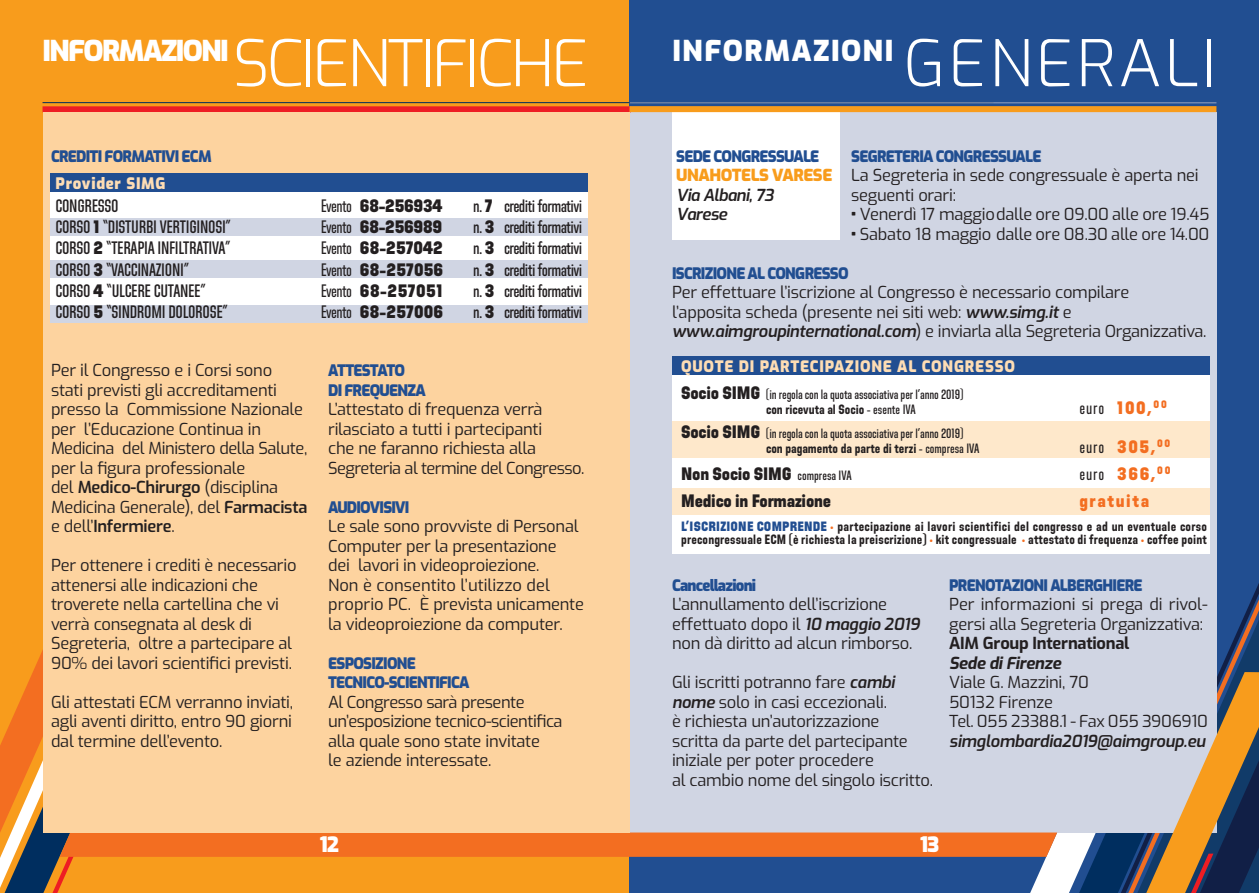
<style>
.page{position:relative;width:1259px;height:893px;background:#fff}
.page>*{position:absolute;margin:0;border:0;box-sizing:border-box;transform-origin:0 0}
.t1{font:300 64.2px "Exo";letter-spacing:-.045em;color:#fff}
.t2{font:300 64.2px "Exo";letter-spacing:.05em;color:#fff}
.t3{font:900 28.5px "Exo";letter-spacing:.05em;color:#fff}
.t4{font:900 28.5px "Exo";letter-spacing:-.06em;color:#fff}
.t5{font:900 21px "Exo";color:#fff}
.t6{font:500 18px "Directors Gothic 250";letter-spacing:-.015em;color:#231f20;scale:.95 1}
.t7{font:500 18px "Directors Gothic 250";letter-spacing:-.035em;color:#231f20;scale:.95 1}
.t8{font:18px "Directors Gothic 250 Bl";letter-spacing:-.01em;color:#231f20;scale:.95 1}
.t9{font:18px "Directors Gothic 250 Bl";letter-spacing:.01em;color:#231f20;scale:.95 1}
.t10{font:500 18px "Directors Gothic 230";letter-spacing:.05em;color:#231f20;scale:.95 1}
.t11{font:18px "Directors Gothic 250 Bl";letter-spacing:.03em;color:#231f20;scale:.95 1}
.t12{font:18px "Directors Gothic 250 Bl";letter-spacing:.1em;color:#f36e21;scale:.95 1}
.t13{font:16.5px/19.5px "Exo";letter-spacing:-.015em;color:#231f20}
.t14{font:italic 600 16.5px "Exo";letter-spacing:-.015em;color:#231f20}
.t15{font:700 16.5px "Exo";letter-spacing:-.015em;color:#231f20}
.t16{font:italic 700 16.5px "Exo";letter-spacing:-.015em;color:#231f20}
.t17{font:900 15.75px/19.5px "Exo";letter-spacing:-.05em;color:#214e91;scale:.95 1}
.t18{font:900 15.75px "Exo";letter-spacing:.05em;color:#feddb4;scale:.95 1}
.t19{font:700 13.5px/13.5px "Directors Gothic 250";letter-spacing:.015em;color:#231f20;scale:.95 1}
.t20{font:500 13.5px/15px "Directors Gothic 250";letter-spacing:-.01em;color:#231f20;scale:.95 1}
.s1{font-family:"Directors Gothic 230";font-weight:500}
.s2{font-family:"Directors Gothic 250 Bl";font-weight:400}
.s3{font-weight:600}
.s4{font-weight:900;color:#f89c1c}
.s5{font-weight:600;font-style:italic}
.s6{font-weight:900}
.s7{font-family:"Directors Gothic 250 Bl";font-weight:400;font-size:18px}
.s8{font-weight:700}
.s9{font-family:"Directors Gothic 250 Bl";font-weight:400;color:#f36e21}
.s10{font-family:"Directors Gothic 250";font-weight:500;font-size:13.5px}
.s11{font-family:"Directors Gothic 250 Bl";font-weight:400;color:#214e91}
.s12{color:#f36e21}
</style>
<div class="page">
<div style="left:629px;top:0;width:630px;height:893px;background:#214e91"></div>
<svg style="left:1216px;top:151px;width:43px;height:466px"></svg>
<div style="left:629px;top:112px;width:587px;height:720px;background:#d0d5e3"></div>
<div style="left:672px;top:112px;width:167px;height:127px;background:#fff"></div>
<div style="left:0;top:0;width:629px;height:893px;background:#f89c1c"></div>
<div style="left:43px;top:106px;width:588px;height:6px;background:#ee1d23"></div>
<div style="left:629px;top:106px;width:587px;height:6px;background:#f89c1c"></div>
<hr style="left:43px;top:102px;width:950px;height:1px;background:#002e5f">
<svg style="left:0;top:617px;width:1259px;height:276px"></svg>
<div style="left:43px;top:112px;width:586px;height:720px;background:#fdd39f"></div>
<hr style="left:629px;top:102px;width:587px;height:1px;background:#98a3bf">
<div style="left:51px;top:174px;width:537px;height:147px;background:#fff"></div>
<div style="left:51px;top:174px;width:537px;height:18px;background:#214e91"></div>
<div style="left:51px;top:218px;width:537px;height:17px;background:#d0d5e3"></div>
<div style="left:51px;top:260px;width:537px;height:17px;background:#d0d5e3"></div>
<div style="left:51px;top:305px;width:537px;height:17px;background:#d0d5e3"></div>
<div style="left:672px;top:357px;width:537px;height:197px;background:#fff"></div>
<div style="left:672px;top:357px;width:537px;height:18px;background:#214e91"></div>
<div style="left:672px;top:421px;width:537px;height:37px;background:#fee8cb"></div>
<div style="left:672px;top:488px;width:537px;height:27px;background:#fee8cb"></div>
<h2 class="t4" style="left:42px;top:28px;width:188px">INFORMAzIONI</h2>
<h1 class="t1" style="left:233px;top:16px;width:358px">SCIENTIFICHE</h1>
<p class="t17" style="left:51px;top:145px;width:171px">CREDITI FORMATIVI ECM</p>
<p class="t18" style="left:55px;top:171px;width:117px">Provider SIMG</p>
<p class="t6" style="left:55px;top:199px;width:68px">CONGRESSO</p>
<p class="t8" style="left:321px;top:199px;width:129px"><span class="s1">Evento</span> 68-256934</p>
<p class="t7" style="left:473px;top:199px;width:116px">n. <span class="s2">7</span> crediti formativi</p>
<p class="t6" style="left:55px;top:221px;width:186px">CORSO <span class="s2">1</span> “DISTURBI VERTIGINOSI”</p>
<p class="t8" style="left:321px;top:221px;width:129px"><span class="s1">Evento</span> 68-256989</p>
<p class="t7" style="left:473px;top:221px;width:116px">n. <span class="s2">3</span> crediti formativi</p>
<p class="t6" style="left:55px;top:242px;width:186px">CORSO <span class="s2">2</span> “TERAPIA INFILTRATIVA”</p>
<p class="t8" style="left:321px;top:242px;width:130px"><span class="s1">Evento</span> 68-257042</p>
<p class="t7" style="left:473px;top:242px;width:116px">n. <span class="s2">3</span> crediti formativi</p>
<p class="t6" style="left:55px;top:263px;width:142px">CORSO <span class="s2">3</span> “VACCINAZIONI”</p>
<p class="t9" style="left:321px;top:263px;width:130px"><span class="s1">Evento</span> 68-257056</p>
<p class="t7" style="left:473px;top:263px;width:116px">n. <span class="s2">3</span> crediti formativi</p>
<p class="t6" style="left:55px;top:284px;width:160px">CORSO <span class="s2">4</span> “ULCERE CUTANEE”</p>
<p class="t11" style="left:321px;top:284px;width:130px"><span class="s1">Evento</span> 68-257051</p>
<p class="t7" style="left:473px;top:284px;width:116px">n. <span class="s2">3</span> crediti formativi</p>
<p class="t6" style="left:55px;top:306px;width:183px">CORSO <span class="s2">5</span> “SINDROMI DOLOROSE”</p>
<p class="t9" style="left:321px;top:306px;width:130px"><span class="s1">Evento</span> 68-257006</p>
<p class="t7" style="left:473px;top:306px;width:116px">n. <span class="s2">3</span> crediti formativi</p>
<p class="t13" style="left:51px;top:360px;width:258px">Per il congresso e i corsi sono stati previsti gli accreditamenti presso la commissione nazionale per l’educazione continua in medicina del ministero della salute, per la figura professionale<br>del <span class="s3">Medico-Chirurgo</span> (disciplina medicina generale), del <span class="s3">Farmacista </span>e dell’<span class="s3">Infermiere</span>.</p>
<p class="t13" style="left:51px;top:555px;width:247px">Per ottenere i crediti è necessario attenersi alle indicazioni che troverete nella cartellina che vi verrà consegnata al desk di segreteria, oltre a partecipare al 90% dei lavori scientifici previsti.</p>
<p class="t13" style="left:51px;top:691px;width:244px;text-align:justify">gli attestati ecm verranno inviati, agli aventi diritto, entro 90 giorni dal termine dell’evento.</p>
<p class="t17" style="left:328px;top:360px;width:104px">ATTESTATO<br>DI FREQUENzA</p>
<p class="t13" style="left:328px;top:399px;width:258px">l’attestato di frequenza verrà rilasciato a tutti i partecipanti<br>che ne faranno richiesta alla segreteria al termine del congresso.</p>
<p class="t17" style="left:328px;top:496px;width:87px">AUDIOVISIVI</p>
<p class="t13" style="left:328px;top:516px;width:257px">le sale sono provviste di Personal computer per la presentazione<br>dei lavori in videoproiezione.<br>non è consentito l’utilizzo del proprio Pc. è prevista unicamente la videoproiezione da computer.</p>
<p class="t17" style="left:328px;top:652px;width:150px">ESPOSIzIONE<br>TECNICO-SCIENTIFICA</p>
<p class="t13" style="left:328px;top:691px;width:236px">al congresso sarà presente un’esposizione tecnico-scientifica alla quale sono state invitate<br>le aziende interessate.</p>
<p class="t5" style="left:320px;top:828px;width:21px">12</p>
<h2 class="t3" style="left:672px;top:28px;width:222px">INFORMAzIONI</h2>
<h1 class="t2" style="left:903px;top:16px;width:314px">GENERALI</h1>
<p class="t17" style="left:676px;top:145px;width:152px">SEDE CONGRESSUALE</p>
<p class="t17" style="left:851px;top:145px;width:202px">SEGRETERIA CONGRESSUALE</p>
<p class="t13" style="left:676px;top:165px;width:524px"><span class="s4">UNAHOTELS VARESE</span> la segreteria in sede congressuale è aperta nei<br><span class="s5">Via Albani, 73</span></p>
<p class="t13" style="left:851px;top:184px;width:106px">seguenti orari:</p>
<p class="t14" style="left:676px;top:202px;width:53px">Varese</p>
<p class="t13" style="left:851px;top:204px;width:360px"><span class="s6">•</span> Venerdì 17 maggiodalle ore 09.00 alle ore 19.45</p>
<p class="t13" style="left:851px;top:223px;width:360px"><span class="s6">•</span> sabato 18 maggio dalle ore 08.30 alle ore 14.00</p>
<p class="t17" style="left:672px;top:262px;width:187px">ISCRIzIONE AL CONGRESSO</p>
<p class="t13" style="left:672px;top:282px;width:536px">Per effettuare l’iscrizione al congresso è necessario compilare<br>l’apposita scheda (presente nei siti web: <span class="s5">www.simg.it</span> e <span class="s5">www.aimgroupinternational.com</span>) e inviarla alla segreteria organizzativa.</p>
<p class="t18" style="left:681px;top:354px;width:353px">QUOTE DI PARTECIPAzIONE AL CONGRESSO</p>
<p class="t20" style="left:766px;top:388px;width:209px;text-indent:-85px"><span class="s7">Socio SIMG</span> (in regola con la quota associativa per l’anno 2019) <span class="s8">con ricevuta al Socio</span> - esente IVA</p>
<p class="t20" style="left:766px;top:427px;width:226px;text-indent:-85px"><span class="s7">Socio SIMG</span> (in regola con la quota associativa per l’anno 2019) <span class="s8">con pagamento da parte di terzi</span> - compresa IVA</p>
<p class="t10" style="left:1079px;top:401px;width:93px">euro <span class="s9">100,</span><sup>00</sup></p>
<p class="t10" style="left:1079px;top:440px;width:97px">euro <span class="s9">305,</span><sup>00</sup></p>
<p class="t8" style="left:681px;top:467px;width:181px">Non Socio SIMG <span class="s10">compresa IVA</span></p>
<p class="t10" style="left:1079px;top:467px;width:97px">euro <span class="s9">366,</span><sup>00</sup></p>
<p class="t8" style="left:681px;top:494px;width:159px">Medico in Formazione</p>
<p class="t12" style="left:1079px;top:494px;width:75px">gratuita</p>
<p class="t19" style="left:681px;top:521px;width:555px"><span class="s11">L’ISCRIZIONE COMPRENDE</span> <span class="s12">•</span> partecipazione ai lavori scientifici del congresso e ad un eventuale corso precongressuale ECM (è richiesta la preiscrizione) <span class="s12">•</span> kit congressuale <span class="s12">•</span> attestato di frequenza <span class="s12">•</span> coffee point</p>
<p class="t17" style="left:949px;top:574px;width:205px">PRENOTAzIONI ALBERGHIERE</p>
<p class="t13" style="left:949px;top:593px;width:260px">Per informazioni si prega di rivol&shy;gersi alla segreteria organizzativa:</p>
<p class="t15" style="left:949px;top:631px;width:182px">AIM Group International</p>
<p class="t16" style="left:949px;top:650px;width:113px">Sede di Firenze</p>
<p class="t13" style="left:949px;top:671px;width:260px">Viale g. mazzini, 70<br>50132 firenze<br>tel. 055 23388.1 - fax 055 3906910</p>
<p class="t14" style="left:949px;top:728px;width:258px">simglombardia2019@aimgroup.eu</p>
<p class="t17" style="left:672px;top:574px;width:90px">Cancellazioni</p>
<p class="t13" style="left:672px;top:594px;width:249px">l’annullamento dell’iscrizione effettuato dopo il <span class="s5">10 maggio 2019 </span>non dà diritto ad alcun rimborso.</p>
<p class="t13" style="left:672px;top:672px;width:262px">gli iscritti potranno fare <span class="s5">cambi nome</span> solo in casi eccezionali.<br>è richiesta un’autorizzazione<br>scritta da parte del partecipante iniziale per poter procedere<br>al cambio nome del singolo iscritto.</p>
<p class="t5" style="left:920px;top:828px;width:20px">13</p>
</div>
